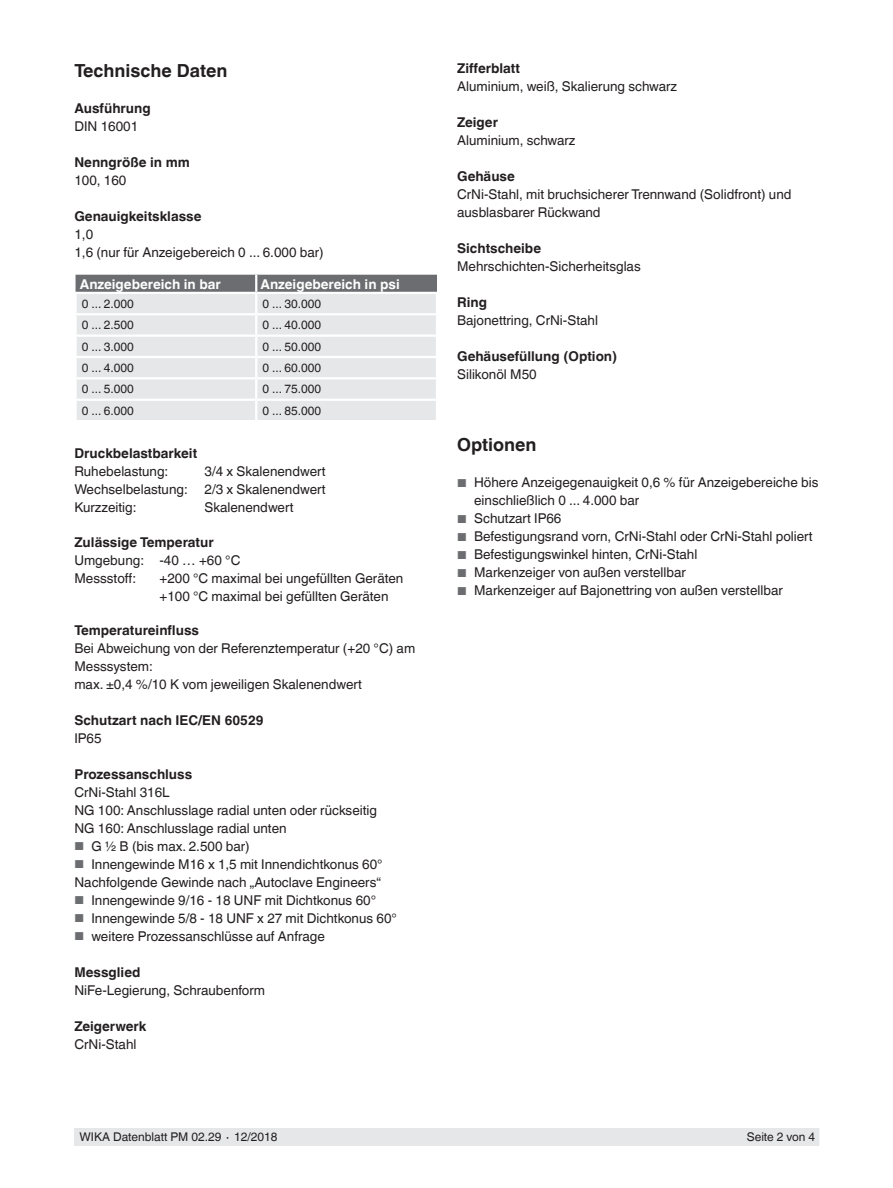
<style>
.page{position:relative;width:893px;height:1188px;background:#fff}
.page>*{position:absolute;margin:0;border:0;box-sizing:border-box;transform-origin:0 0}
.t1{font:700 18px "Helvetica World";color:#231f20}
.t2{font:13.5px/18px "Helvetica World";color:#231f20}
.t3{font:700 13.5px "Helvetica World";color:#231f20}
.t4{font:700 13.5px "Helvetica World";color:#fff}
.t5{font:12px "Helvetica World";color:#231f20}
.s1{font-size:11.55px;color:#6c6d70}
</style>
<div class="page">
<div style="left:75px;top:1128px;width:744px;height:17px;background:#e6e7e9"></div>
<div style="left:77px;top:315px;width:359px;height:105px;background:#e6e7e9"></div>
<svg style="left:76px;top:275px;width:361px;height:38px;background:#b2b3b5"></svg>
<hr style="left:255px;top:315px;width:2px;height:20px;background:#fff">
<hr style="left:74px;top:335px;width:182px;height:2px;background:#fff">
<hr style="left:256px;top:335px;width:182px;height:2px;background:#fff">
<hr style="left:74px;top:356px;width:182px;height:2px;background:#fff">
<hr style="left:256px;top:356px;width:182px;height:2px;background:#fff">
<svg style="left:255px;top:337px;width:2px;height:40px"></svg>
<hr style="left:74px;top:377px;width:182px;height:2px;background:#fff">
<hr style="left:256px;top:377px;width:182px;height:2px;background:#fff">
<hr style="left:255px;top:379px;width:2px;height:20px;background:#fff">
<hr style="left:74px;top:399px;width:182px;height:2px;background:#fff">
<hr style="left:256px;top:399px;width:182px;height:2px;background:#fff">
<svg style="left:255px;top:401px;width:2px;height:19px"></svg>
<h1 class="t1" style="left:74px;top:60px;width:155px">Technische Daten</h1>
<p class="t3" style="left:74px;top:100px;width:78px">Ausführung</p>
<p class="t2" style="left:74px;top:117px;width:65px">DIN 16001</p>
<p class="t3" style="left:74px;top:154px;width:117px">Nenngröße in mm</p>
<p class="t2" style="left:74px;top:171px;width:54px">100, 160</p>
<p class="t3" style="left:74px;top:208px;width:129px">Genauigkeitsklasse</p>
<p class="t2" style="left:74px;top:225px;width:251px">1,0<br>1,6 (nur für Anzeigebereich 0 ... 6.000 bar)</p>
<p class="t4" style="left:80px;top:276px;width:143px">Anzeigebereich in bar</p>
<p class="t4" style="left:260px;top:276px;width:141px">Anzeigebereich in psi</p>
<p class="t5" style="left:82px;top:297px;width:53px">0 ... 2.000</p>
<p class="t5" style="left:263px;top:297px;width:60px">0 ... 30.000</p>
<p class="t5" style="left:82px;top:318px;width:53px">0 ... 2.500</p>
<p class="t5" style="left:263px;top:318px;width:60px">0 ... 40.000</p>
<p class="t5" style="left:82px;top:339px;width:53px">0 ... 3.000</p>
<p class="t5" style="left:263px;top:339px;width:60px">0 ... 50.000</p>
<p class="t5" style="left:82px;top:361px;width:53px">0 ... 4.000</p>
<p class="t5" style="left:263px;top:361px;width:60px">0 ... 60.000</p>
<p class="t5" style="left:82px;top:382px;width:53px">0 ... 5.000</p>
<p class="t5" style="left:263px;top:382px;width:60px">0 ... 75.000</p>
<p class="t5" style="left:82px;top:404px;width:53px">0 ... 6.000</p>
<p class="t5" style="left:263px;top:404px;width:60px">0 ... 85.000</p>
<p class="t3" style="left:74px;top:446px;width:124px">Druckbelastbarkeit</p>
<p class="t2" style="left:74px;top:462px;width:95px">Ruhebelastung:</p>
<p class="t2" style="left:74px;top:462px;width:253px;text-align:justify;text-indent:130px">3/4 x Skalenendwert Wechselbelastung: 2/3 x Skalenendwert Kurzzeitig:</p>
<p class="t2" style="left:205px;top:499px;width:90px">Skalenendwert</p>
<p class="t3" style="left:74px;top:534px;width:141px">Zulässige Temperatur</p>
<p class="t2" style="left:74px;top:551px;width:168px">Umgebung: -40 … +60 °C<br>Messstoff:</p>
<p class="t2" style="left:159px;top:569px;width:245px">+200 °C maximal bei ungefüllten Geräten +100 °C maximal bei gefüllten Geräten</p>
<p class="t3" style="left:74px;top:623px;width:126px">Temperatureinfluss</p>
<p class="t2" style="left:74px;top:640px;width:342px">Bei Abweichung von der Referenztemperatur (+20 °C) am<br>Messsystem:<br>max. ±0,4 %/10 K vom jeweiligen Skalenendwert</p>
<p class="t3" style="left:74px;top:713px;width:191px">Schutzart nach IEC/EN 60529</p>
<p class="t2" style="left:74px;top:729px;width:29px">IP65</p>
<p class="t3" style="left:74px;top:767px;width:119px">Prozessanschluss</p>
<p class="t2" style="left:74px;top:783px;width:304px">CrNi-Stahl 316L<br>NG 100: Anschlusslage radial unten oder rückseitig<br>NG 160: Anschlusslage radial unten</p>
<p class="t2" style="left:74px;top:837px;width:177px"><span class="s1">■</span> G ½ B (bis max. 2.500 bar)</p>
<p class="t2" style="left:74px;top:855px;width:310px"><span class="s1">■</span> Innengewinde M16 x 1,5 mit Innendichtkonus 60°<br>Nachfolgende Gewinde nach „Autoclave Engineers“</p>
<p class="t2" style="left:74px;top:891px;width:303px"><span class="s1">■</span> Innengewinde 9/16 - 18 UNF mit Dichtkonus 60°</p>
<p class="t2" style="left:74px;top:909px;width:324px"><span class="s1">■</span> Innengewinde 5/8 - 18 UNF x 27 mit Dichtkonus 60°</p>
<p class="t2" style="left:74px;top:927px;width:252px"><span class="s1">■</span> weitere Prozessanschlüsse auf Anfrage</p>
<p class="t3" style="left:74px;top:965px;width:68px">Messglied</p>
<p class="t2" style="left:74px;top:981px;width:192px">NiFe-Legierung, Schraubenform</p>
<p class="t3" style="left:74px;top:1019px;width:74px">Zeigerwerk</p>
<p class="t2" style="left:74px;top:1035px;width:64px">CrNi-Stahl</p>
<p class="t3" style="left:457px;top:61px;width:64px">Zifferblatt</p>
<p class="t2" style="left:457px;top:78px;width:222px">Aluminium, weiß, Skalierung schwarz</p>
<p class="t3" style="left:457px;top:115px;width:42px">Zeiger</p>
<p class="t2" style="left:457px;top:132px;width:120px">Aluminium, schwarz</p>
<p class="t3" style="left:457px;top:169px;width:59px">Gehäuse</p>
<p class="t2" style="left:457px;top:186px;width:336px">CrNi-Stahl, mit bruchsicherer Trennwand (Solidfront) und ausblasbarer Rückwand</p>
<p class="t3" style="left:457px;top:241px;width:85px">Sichtscheibe</p>
<p class="t2" style="left:457px;top:258px;width:185px">Mehrschichten-Sicherheitsglas</p>
<p class="t3" style="left:457px;top:295px;width:31px">Ring</p>
<p class="t2" style="left:457px;top:312px;width:142px">Bajonettring, CrNi-Stahl</p>
<p class="t3" style="left:457px;top:349px;width:162px">Gehäusefüllung (Option)</p>
<p class="t2" style="left:457px;top:366px;width:81px">Silikonöl M50</p>
<h1 class="t1" style="left:457px;top:435px;width:81px">Optionen</h1>
<p class="t2" style="left:474px;top:474px;width:346px;text-indent:-17px"><span class="s1">■</span> Höhere Anzeigegenauigkeit 0,6 % für Anzeigebereiche bis einschließlich 0 ... 4.000 bar</p>
<p class="t2" style="left:457px;top:510px;width:106px"><span class="s1">■</span> Schutzart IP66</p>
<p class="t2" style="left:457px;top:528px;width:357px"><span class="s1">■</span> Befestigungsrand vorn, CrNi-Stahl oder CrNi-Stahl poliert</p>
<p class="t2" style="left:457px;top:546px;width:242px"><span class="s1">■</span> Befestigungswinkel hinten, CrNi-Stahl</p>
<p class="t2" style="left:457px;top:564px;width:230px"><span class="s1">■</span> Markenzeiger von außen verstellbar</p>
<p class="t2" style="left:457px;top:582px;width:327px"><span class="s1">■</span> Markenzeiger auf Bajonettring von außen verstellbar</p>
<p class="t5" style="left:80px;top:1130px;width:200px">WIKA Datenblatt PM 02.29 ∙ 12/2018</p>
<p class="t5" style="left:747px;top:1130px;width:70px">Seite 2 von 4</p>
</div>
